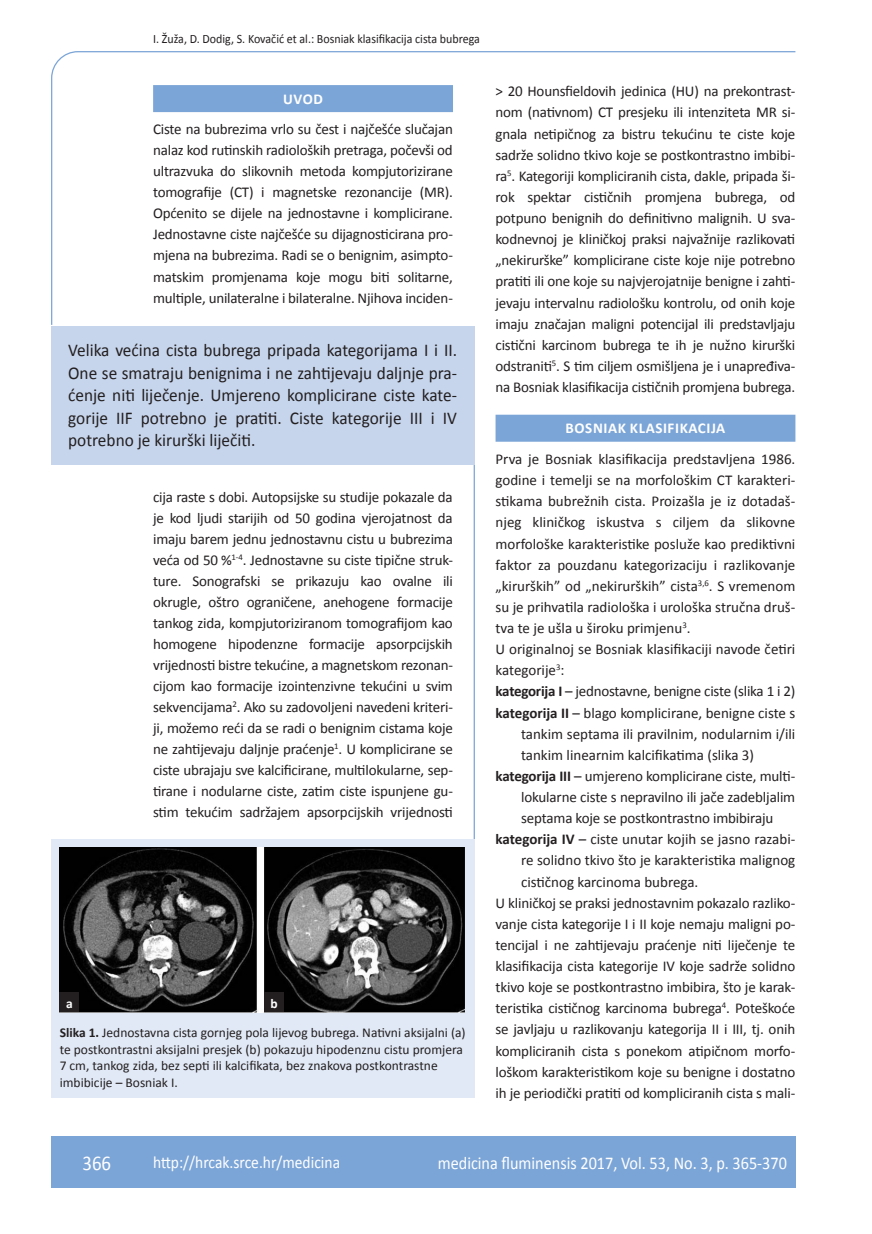
<style>
.page{position:relative;width:872px;height:1234px;background:#fff}
.page>*{position:absolute;margin:0;border:0;box-sizing:border-box;transform-origin:0 0}
.t1{font:21px "Calibri";color:#fff;scale:.9 1}
.t2{font:18px/22.5px "Calibri";color:#231f20;text-align:justify;scale:.96 1}
.t3{font:18px "Calibri";color:#fff;scale:.9 1}
.t4{font:17.25px "Calibri";color:#fff;scale:.9 1}
.t5{font:15px/21px "Calibri";letter-spacing:-.01em;color:#231f20;text-align:justify}
.t6{font:700 15px "Calibri";letter-spacing:.04em;color:#fff}
.t7{font:13.5px/16.5px "Calibri";color:#231f20}
.t8{font:700 13.5px "Calibri";color:#fff}
.t9{font:12.75px "Calibri";color:#231f20;scale:.94 1}
.s1{font-weight:700}
</style>
<div class="page">
<svg style="left:51px;top:51px;width:745px;height:274px"></svg>
<hr style="left:473px;top:463px;width:2px;height:376px;background:#7ca5d7">
<div style="left:51px;top:1135px;width:744px;height:51px;background:#7ca5d7"></div>
<div style="left:153px;top:85px;width:300px;height:27px;background:#7ca5d7"></div>
<div style="left:495px;top:414px;width:300px;height:27px;background:#7ca5d7"></div>
<div style="left:51px;top:325px;width:423px;height:139px;background:#c6d5ec"></div>
<div style="left:51px;top:839px;width:423px;height:258px;background:#e1e9f6"></div>
<img style="left:60px;top:847px;width:405px;height:165px">
<div style="left:60px;top:992px;width:19px;height:19px;background:#231f20"></div>
<div style="left:264px;top:992px;width:19px;height:19px;background:#231f20"></div>
<p class="t9" style="left:153px;top:30px;width:349px">I. Žuža, D. Dodig, S. Kovačić et al.: Bosniak klasifikacija cista bubrega</p>
<p class="t6" style="left:283px;top:90px;width:41px">UVOD</p>
<p class="t5" style="left:153px;top:118px;width:301px">Ciste na bubrezima vrlo su čest i najčešće slučajan nalaz kod rutinskih radioloških pretraga, počevši od ultrazvuka do slikovnih metoda kompjutorizirane tomografije (CT) i magnetske rezonancije (MR).<br>Općenito se dijele na jednostavne i komplicirane.<br>Jednostavne ciste najčešće su dijagnosticirana pro&shy;mjena na bubrezima. Radi se o benignim, asimpto&shy;matskim promjenama koje mogu biti solitarne, multiple, unilateralne i bilateralne. Njihova inciden-</p>
<p class="t2" style="left:68px;top:338px;width:407px">Velika većina cista bubrega pripada kategorijama I i II.<br>One se smatraju benignima i ne zahtijevaju daljnje pra&shy;ćenje niti liječenje. Umjereno komplicirane ciste kate&shy;gorije IIF potrebno je pratiti. Ciste kategorije III i IV potrebno je kirurški liječiti.</p>
<p class="t5" style="left:153px;top:485px;width:301px">cija raste s dobi. Autopsijske su studije pokazale da je kod ljudi starijih od 50 godina vjerojatnost da imaju barem jednu jednostavnu cistu u bubrezima veća od 50 %<sup>1-4</sup>. Jednostavne su ciste tipične struk&shy;ture. Sonografski se prikazuju kao ovalne ili okrugle, oštro ograničene, anehogene formacije tankog zida, kompjutoriziranom tomografijom kao homogene hipodenzne formacije apsorpcijskih vrijednosti bistre tekućine, a magnetskom rezonan&shy;cijom kao formacije izointenzivne tekućini u svim sekvencijama<sup>2</sup>. Ako su zadovoljeni navedeni kriteri&shy;ji, možemo reći da se radi o benignim cistama koje ne zahtijevaju daljnje praćenje<sup>1</sup>. U komplicirane se ciste ubrajaju sve kalcificirane, multilokularne, sep&shy;tirane i nodularne ciste, zatim ciste ispunjene gu&shy;stim tekućim sadržajem apsorpcijskih vrijednosti</p>
<p class="t8" style="left:66px;top:994px;width:8px">a</p>
<p class="t8" style="left:270px;top:994px;width:9px">b</p>
<p class="t7" style="left:60px;top:1023px;width:407px"><span class="s1">Slika 1.</span> Jednostavna cista gornjeg pola lijevog bubrega. Nativni aksijalni (a) te postkontrastni aksijalni presjek (b) pokazuju hipodenznu cistu promjera 7 cm, tankog zida, bez septi ili kalcifikata, bez znakova postkontrastne imbibicije – Bosniak I.</p>
<p class="t5" style="left:495px;top:80px;width:301px">&gt; 20 Hounsfieldovih jedinica (HU) na prekontrast&shy;nom (nativnom) CT presjeku ili intenziteta MR si&shy;gnala netipičnog za bistru tekućinu te ciste koje sadrže solidno tkivo koje se postkontrastno imbibi&shy;ra<sup>5</sup>. Kategoriji kompliciranih cista, dakle, pripada ši&shy;rok spektar cističnih promjena bubrega, od potpuno benignih do definitivno malignih. U sva&shy;kodnevnoj je kliničkoj praksi najvažnije razlikovati „nekirurške” komplicirane ciste koje nije potrebno pratiti ili one koje su najvjerojatnije benigne i zahti&shy;jevaju intervalnu radiološku kontrolu, od onih koje imaju značajan maligni potencijal ili predstavljaju cistični karcinom bubrega te ih je nužno kirurški odstraniti<sup>5</sup>. S tim ciljem osmišljena je i unapređiva&shy;na Bosniak klasifikacija cističnih promjena bubrega.</p>
<p class="t6" style="left:565px;top:419px;width:161px">BOSNIAK KLASIFIKACIJA</p>
<p class="t5" style="left:495px;top:448px;width:301px">Prva je Bosniak klasifikacija predstavljena 1986.</p>
<p class="t5" style="left:495px;top:469px;width:301px">godine i temelji se na morfološkim CT karakteri-</p>
<p class="t5" style="left:495px;top:490px;width:301px">stikama bubrežnih cista. Proizašla je iz dotadaš-</p>
<p class="t5" style="left:495px;top:511px;width:301px">njeg kliničkog iskustva s ciljem da slikovne</p>
<p class="t5" style="left:495px;top:532px;width:301px">morfološke karakteristike posluže kao prediktivni</p>
<p class="t5" style="left:495px;top:553px;width:301px">faktor za pouzdanu kategorizaciju i razlikovanje</p>
<p class="t5" style="left:495px;top:574px;width:301px">„kirurških” od „nekirurških” cista<sup>3,6</sup>. S vremenom</p>
<p class="t5" style="left:495px;top:595px;width:301px">su je prihvatila radiološka i urološka stručna druš-</p>
<p class="t5" style="left:495px;top:616px;width:197px">tva te je ušla u široku primjenu<sup>3</sup>.</p>
<p class="t5" style="left:495px;top:638px;width:301px">U originalnoj se Bosniak klasifikaciji navode četiri</p>
<p class="t5" style="left:495px;top:659px;width:70px">kategorije<sup>3</sup>:</p>
<p class="t5" style="left:495px;top:680px;width:301px"><span class="s1">kategorija I</span> – jednostavne, benigne ciste (slika 1 i 2)</p>
<p class="t5" style="left:495px;top:701px;width:301px"><span class="s1">kategorija II</span> – blago komplicirane, benigne ciste s</p>
<p class="t5" style="left:521px;top:722px;width:276px">tankim septama ili pravilnim, nodularnim i/ili</p>
<p class="t5" style="left:521px;top:743px;width:234px">tankim linearnim kalcifikatima (slika 3)</p>
<p class="t5" style="left:495px;top:764px;width:301px"><span class="s1">kategorija III</span> – umjereno komplicirane ciste, multi-</p>
<p class="t5" style="left:521px;top:785px;width:276px">lokularne ciste s nepravilno ili jače zadebljalim</p>
<p class="t5" style="left:521px;top:806px;width:254px">septama koje se postkontrastno imbibiraju</p>
<p class="t5" style="left:495px;top:828px;width:301px"><span class="s1">kategorija IV</span> – ciste unutar kojih se jasno razabi-</p>
<p class="t5" style="left:521px;top:849px;width:276px">re solidno tkivo što je karakteristika malignog</p>
<p class="t5" style="left:521px;top:870px;width:179px">cističnog karcinoma bubrega.</p>
<p class="t5" style="left:495px;top:891px;width:301px">U kliničkoj se praksi jednostavnim pokazalo razliko-</p>
<p class="t5" style="left:495px;top:912px;width:301px">vanje cista kategorije I i II koje nemaju maligni po-</p>
<p class="t5" style="left:495px;top:933px;width:301px">tencijal i ne zahtijevaju praćenje niti liječenje te</p>
<p class="t5" style="left:495px;top:954px;width:301px">klasifikacija cista kategorije IV koje sadrže solidno</p>
<p class="t5" style="left:495px;top:975px;width:301px">tkivo koje se postkontrastno imbibira, što je karak-</p>
<p class="t5" style="left:495px;top:996px;width:301px">teristika cističnog karcinoma bubrega<sup>4</sup>. Poteškoće</p>
<p class="t5" style="left:495px;top:1017px;width:301px">se javljaju u razlikovanju kategorija II i III, tj. onih</p>
<p class="t5" style="left:495px;top:1039px;width:301px">kompliciranih cista s ponekom atipičnom morfo-</p>
<p class="t5" style="left:495px;top:1060px;width:301px">loškom karakteristikom koje su benigne i dostatno</p>
<p class="t5" style="left:495px;top:1081px;width:301px">ih je periodički pratiti od kompliciranih cista s mali-</p>
<h1 class="t1" style="left:82px;top:1149px;width:33px">366</h1>
<p class="t4" style="left:153px;top:1150px;width:209px">http://hrcak.srce.hr/medicina</p>
<p class="t3" style="left:438px;top:1151px;width:389px">medicina fluminensis 2017, Vol. 53, No. 3, p. 365-370</p>
</div>
